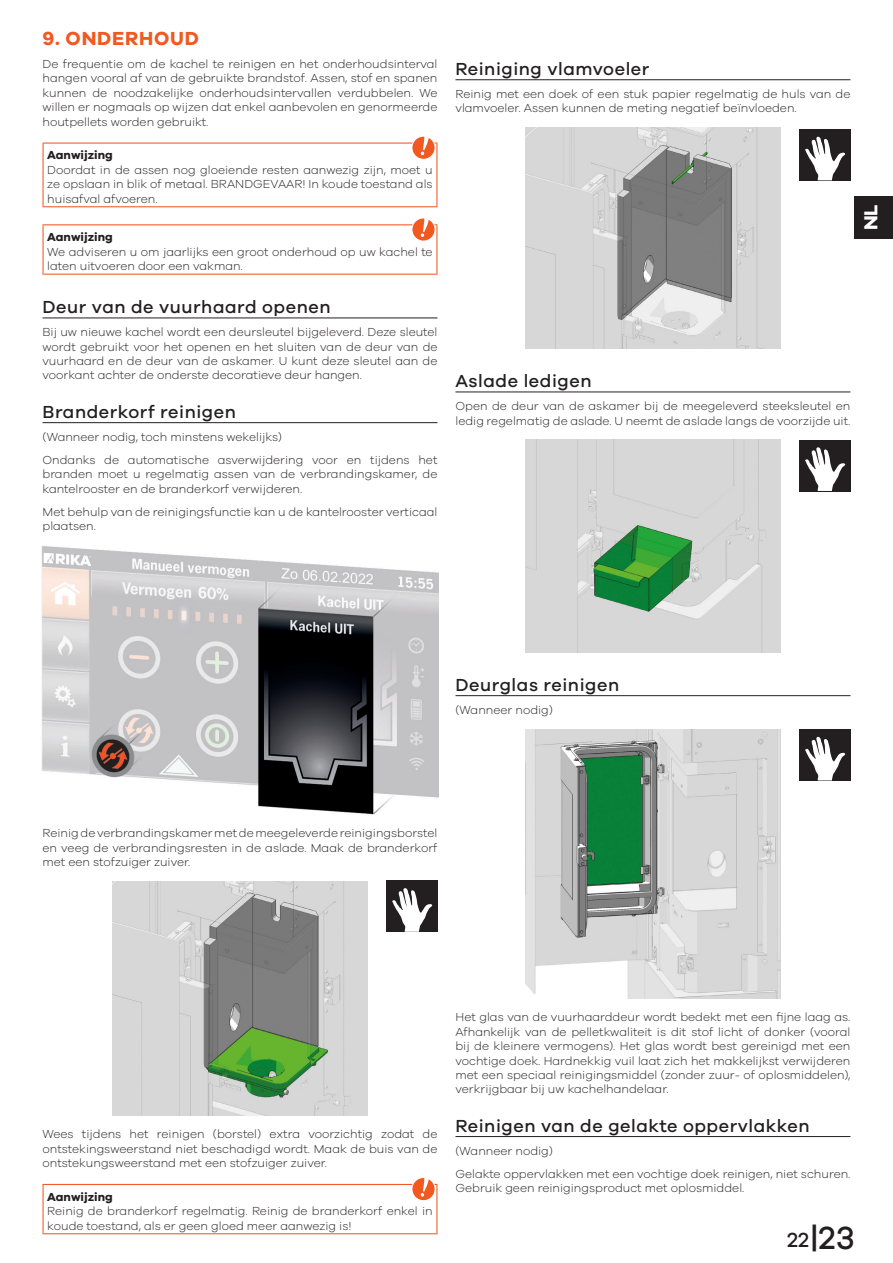
<style>
.page{position:relative;width:893px;height:1263px;background:#fff}
.page>*{position:absolute;margin:0;border:0;box-sizing:border-box;transform-origin:0 0}
.t1{font:500 33px "Galano Grotesque";color:#231f20}
.t2{font:700 19.5px "Galano Grotesque";letter-spacing:.04em;color:#f15921}
.t3{font:700 19.5px "Galano Grotesque";color:#fff}
.H2_-_SubHeader{font:500 18px "Galano Grotesque";letter-spacing:.03em;color:#231f20}
.BT_-_BodyText{font:300 12px/14.4px "Galano Grotesque";color:#231f20;text-align:justify}
.Tabellen_Hinweis_Tip{font:300 12px/14.4px "Galano Grotesque";color:#231f20}
.Tabellen_Hinweis_Tip-2{font:700 12px "Galano Grotesque";color:#231f20}
.s1{font-size:21px}
</style>
<div class="page">
<div style="left:855px;top:196px;width:38px;height:43px;background:#231f20"></div>
<hr style="left:43px;top:318px;width:394px;height:1px;background:#231f20">
<hr style="left:43px;top:422px;width:394px;height:1px;background:#231f20">
<hr style="left:43px;top:143px;width:394px;height:1px;background:#f15921">
<hr style="left:43px;top:144px;width:1px;height:62px;background:#f15921">
<hr style="left:436px;top:144px;width:1px;height:62px;background:#f15921">
<hr style="left:43px;top:206px;width:394px;height:1px;background:#f15921">
<hr style="left:43px;top:224px;width:394px;height:1px;background:#f15921">
<hr style="left:43px;top:225px;width:1px;height:49px;background:#f15921">
<hr style="left:436px;top:225px;width:1px;height:49px;background:#f15921">
<hr style="left:43px;top:274px;width:394px;height:1px;background:#f15921">
<img style="left:41px;top:546px;width:398px;height:268px">
<img style="left:112px;top:881px;width:256px;height:234px">
<hr style="left:43px;top:1184px;width:394px;height:1px;background:#f15921">
<hr style="left:43px;top:1185px;width:1px;height:48px;background:#f15921">
<hr style="left:436px;top:1185px;width:1px;height:48px;background:#f15921">
<hr style="left:43px;top:1233px;width:394px;height:1px;background:#f15921">
<hr style="left:455px;top:79px;width:395px;height:1px;background:#231f20">
<hr style="left:455px;top:392px;width:395px;height:1px;background:#231f20">
<hr style="left:455px;top:695px;width:395px;height:1px;background:#231f20">
<hr style="left:455px;top:1136px;width:395px;height:1px;background:#231f20">
<img style="left:525px;top:128px;width:255px;height:221px">
<img style="left:525px;top:440px;width:255px;height:212px">
<img style="left:525px;top:729px;width:255px;height:269px">
<div style="left:412px;top:136px;width:23px;height:23px;background:#f15921;border-radius:50%"></div>
<div style="left:411px;top:136px;width:25px;height:24px;border:1px solid #fff;border-radius:50%"></div>
<svg style="left:421px;top:136px;width:8px;height:19px"></svg>
<svg style="left:412px;top:218px;width:23px;height:23px"></svg>
<div style="left:411px;top:217px;width:25px;height:25px;border:1px solid #fff;border-radius:50%"></div>
<svg style="left:421px;top:218px;width:8px;height:19px"></svg>
<div style="left:386px;top:881px;width:51px;height:51px;background:#231f20"></div>
<svg style="left:392px;top:888px;width:40px;height:44px"></svg>
<svg style="left:412px;top:1177px;width:23px;height:24px"></svg>
<div style="left:411px;top:1177px;width:25px;height:24px;border:1px solid #fff;border-radius:50%"></div>
<svg style="left:421px;top:1177px;width:8px;height:19px"></svg>
<div style="left:799px;top:129px;width:51px;height:51px;background:#231f20"></div>
<svg style="left:805px;top:137px;width:40px;height:43px"></svg>
<div style="left:799px;top:440px;width:51px;height:51px;background:#231f20"></div>
<svg style="left:805px;top:447px;width:40px;height:44px"></svg>
<div style="left:799px;top:729px;width:51px;height:52px;background:#231f20"></div>
<svg style="left:805px;top:737px;width:40px;height:43px"></svg>
<p class="t2" style="left:43px;top:26px;width:158px">9. ONDERHOUD</p>
<p class="BT_-_BodyText" style="left:43px;top:56px;width:396px">De frequentie om de kachel te reinigen en het onderhoudsinterval hangen vooral af van de gebruikte brandstof. Assen, stof en spanen kunnen de noodzakelijke onderhoudsintervallen verdubbelen. We willen er nogmaals op wijzen dat enkel aanbevolen en genormeerde houtpellets worden gebruikt.</p>
<p class="Tabellen_Hinweis_Tip-2" style="left:47px;top:148px;width:67px">Aanwijzing</p>
<p class="BT_-_BodyText" style="left:47px;top:162px;width:387px">Doordat in de assen nog gloeiende resten aanwezig zijn, moet u ze opslaan in blik of metaal. BRANDGEVAAR! In koude toestand als huisafval afvoeren.</p>
<p class="Tabellen_Hinweis_Tip-2" style="left:47px;top:230px;width:67px">Aanwijzing</p>
<p class="Tabellen_Hinweis_Tip" style="left:47px;top:244px;width:387px">We adviseren u om jaarlijks een groot onderhoud op uw kachel te laten uitvoeren door een vakman.</p>
<p class="H2_-_SubHeader" style="left:43px;top:296px;width:289px">Deur van de vuurhaard openen</p>
<p class="BT_-_BodyText" style="left:43px;top:325px;width:396px">Bij uw nieuwe kachel wordt een deursleutel bijgeleverd. Deze sleutel wordt gebruikt voor het openen en het sluiten van de deur van de vuurhaard en de deur van de askamer. U kunt deze sleutel aan de voorkant achter de onderste decoratieve deur hangen.</p>
<p class="H2_-_SubHeader" style="left:43px;top:401px;width:195px">Branderkorf reinigen</p>
<p class="BT_-_BodyText" style="left:43px;top:429px;width:241px">(Wanneer nodig, toch minstens wekelijks)</p>
<p class="BT_-_BodyText" style="left:43px;top:452px;width:396px">Ondanks de automatische asverwijdering voor en tijdens het branden moet u regelmatig assen van de verbrandingskamer, de kantelrooster en de branderkorf verwijderen.</p>
<p class="BT_-_BodyText" style="left:43px;top:504px;width:396px">Met behulp van de reinigingsfunctie kan u de kantelrooster verticaal plaatsen.</p>
<p class="H2_-_SubHeader" style="left:455px;top:58px;width:195px">Reiniging vlamvoeler</p>
<p class="BT_-_BodyText" style="left:455px;top:86px;width:396px">Reinig met een doek of een stuk papier regelmatig de huls van de vlamvoeler. Assen kunnen de meting negatief beïnvloeden.</p>
<h2 class="t3" style="left:859px;top:230px;width:27px;rotate:-90deg">NL</h2>
<p class="H2_-_SubHeader" style="left:455px;top:370px;width:138px">Aslade ledigen</p>
<p class="BT_-_BodyText" style="left:455px;top:399px;width:396px">Open de deur van de askamer bij de meegeleverd steeksleutel en ledig regelmatig de aslade. U neemt de aslade langs de voorzijde uit.</p>
<p class="H2_-_SubHeader" style="left:455px;top:674px;width:165px">Deurglas reinigen</p>
<p class="BT_-_BodyText" style="left:455px;top:702px;width:99px">(Wanneer nodig)</p>
<p class="BT_-_BodyText" style="left:43px;top:826px;width:396px">Reinig de verbrandingskamer met de meegeleverde reinigingsborstel en veeg de verbrandingsresten in de aslade. Maak de branderkorf met een stofzuiger zuiver.</p>
<p class="BT_-_BodyText" style="left:43px;top:1126px;width:396px">Wees tijdens het reinigen (borstel) extra voorzichtig zodat de ontstekingsweerstand niet beschadigd wordt. Maak de buis van de ontstekungsweerstand met een stofzuiger zuiver.</p>
<p class="Tabellen_Hinweis_Tip-2" style="left:47px;top:1189px;width:67px">Aanwijzing</p>
<p class="BT_-_BodyText" style="left:47px;top:1203px;width:387px">Reinig de branderkorf regelmatig. Reinig de branderkorf enkel in koude toestand, als er geen gloed meer aanwezig is!</p>
<p class="BT_-_BodyText" style="left:455px;top:1010px;width:396px">Het glas van de vuurhaarddeur wordt bedekt met een fijne laag as.<br>Afhankelijk van de pelletkwaliteit is dit stof licht of donker (vooral bij de kleinere vermogens). Het glas wordt best gereinigd met een vochtige doek. Hardnekkig vuil laat zich het makkelijkst verwijderen met een speciaal reinigingsmiddel (zonder zuur- of oplosmiddelen), verkrijgbaar bij uw kachelhandelaar.</p>
<p class="H2_-_SubHeader" style="left:455px;top:1115px;width:356px">Reinigen van de gelakte oppervlakken</p>
<p class="BT_-_BodyText" style="left:455px;top:1143px;width:99px">(Wanneer nodig)</p>
<p class="BT_-_BodyText" style="left:455px;top:1166px;width:395px">Gelakte oppervlakken met een vochtige doek reinigen, niet schuren.<br>Gebruik geen reinigingsproduct met oplosmiddel.</p>
<h1 class="t1" style="left:787px;top:1218px;width:69px"><span class="s1">22</span>|23</h1>
</div>
